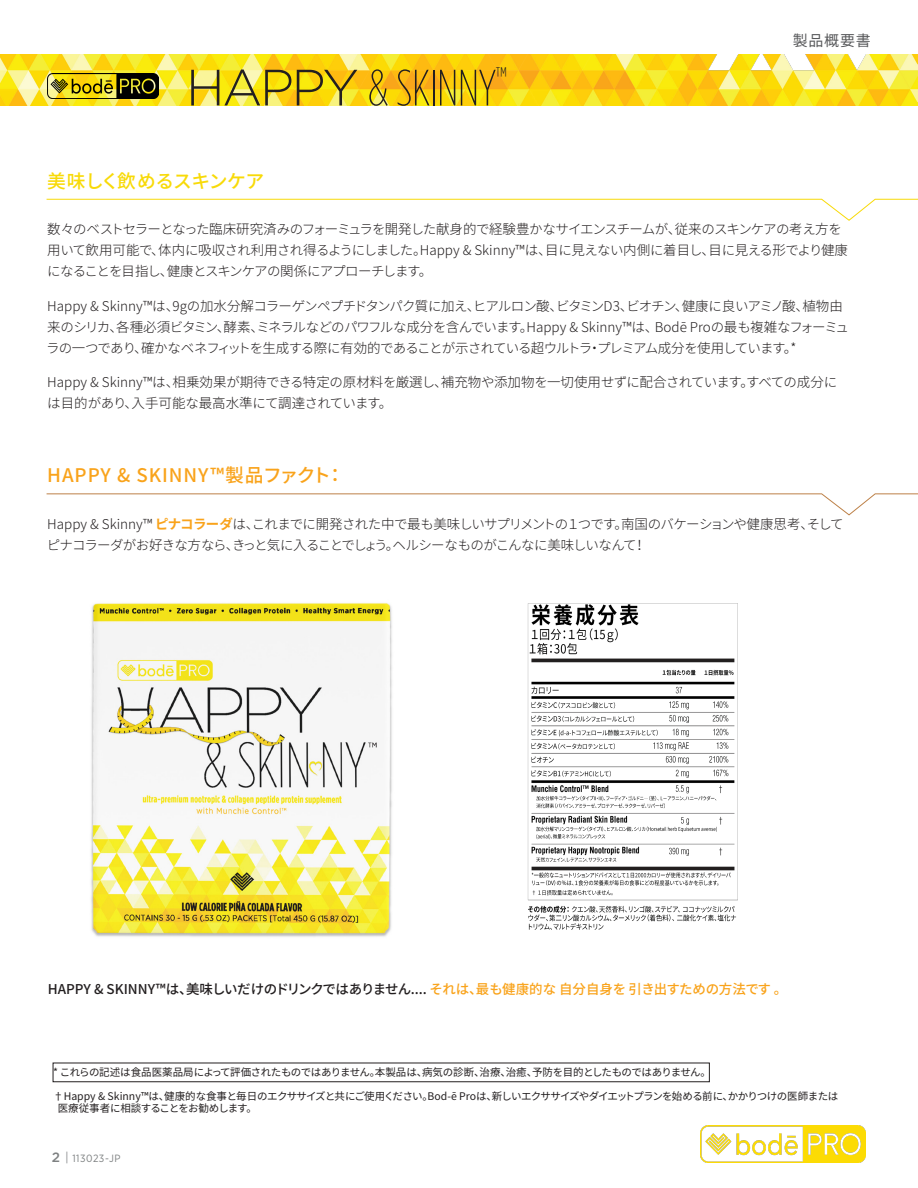
<style>
.page{position:relative;width:918px;height:1188px;background:#fff}
.page>*{position:absolute;margin:0;border:0;box-sizing:border-box;transform-origin:0 0}
.t1{font:200 51px "Gotham Condensed";letter-spacing:-.005em;color:#231f20}
.t2{font:500 18.75px "Noto Sans CJ Kjp";letter-spacing:.05em;color:#f9a31b}
.t3{font:500 18.75px "Noto Sans CJ Kjp";letter-spacing:-.035em;color:#f8da08}
.t4{font:15px "Noto Sans CJ Kjp";letter-spacing:.05em;color:#57585a}
.t5{font:300 13.5px/21px "Noto Sans CJ Kjp";letter-spacing:-.035em;color:#231f20}
.t6{font:300 13.5px/21px "Noto Sans CJ Kjp";letter-spacing:-.01em;color:#231f20}
.t7{font:500 13.5px "Noto Sans CJ Kjp";letter-spacing:-.02em;color:#231f20}
.t8{font:10.5px/12.6px "Noto Sans CJ Kjp";letter-spacing:-.035em;color:#231f20}
.t9{font:10.5px "Gotham Narrow";letter-spacing:.05em;color:#7e8182}
.s1{font-family:"Gotham";font-weight:300}
.s2{font-weight:700;color:#f9a31b}
.s3{color:#f9a31b}
.s4{font-family:"Gotham";font-weight:500;font-size:13.5px}
.s5{font-family:"Gotham Condensed";font-size:13.5px}
</style>
<div class="page">
<img style="left:700px;top:1125px;width:166px;height:37px">
<img style="left:0;top:54px;width:918px;height:52px">
<img style="left:47px;top:74px;width:112px;height:25px">
<svg style="left:46px;top:199px;width:872px;height:22px"></svg>
<svg style="left:46px;top:493px;width:872px;height:23px"></svg>
<div style="left:53px;top:1063px;width:657px;height:19px;border:1px solid #231f20"></div>
<img style="left:527px;top:603px;width:211px;height:327px">
<img style="left:91px;top:603px;width:301px;height:334px">
<h1 class="t1" style="left:186px;top:59px;width:323px"><span class="s1">HAPPY</span> &amp; SKINNY<sup>™</sup></h1>
<p class="t3" style="left:47px;top:170px;width:218px">美味しく飲めるスキンケア</p>
<p class="t4" style="left:793px;top:33px;width:79px">製品概要書</p>
<p class="t5" style="left:47px;top:219px;width:802px">数々のベストセラーとなった臨床研究済みのフォーミュラを開発した献身的で経験豊かなサイエンスチームが、従来のスキンケアの考え方を用いて飲用可能で、体内に吸収され利用され得るようにしました。Happy &amp; Skinny™は、目に見えない内側に着目し、目に見える形でより健康になることを目指し、健康とスキンケアの関係にアプローチします。</p>
<p class="t5" style="left:46px;top:296px;width:804px">Happy &amp; Skinny™は、9gの加水分解コラーゲンペプチドタンパク質に加え、ヒアルロン酸、ビタミンD3、ビオチン、健康に良いアミノ酸、植物由来のシリカ、各種必須ビタミン、酵素、ミネラルなどのパワフルな成分を含んでいます。Happy &amp; Skinny™は、Bodē Proの最も複雑なフォーミュラの一つであり、確かなベネフィットを生成する際に有効的であることが示されている超ウルトラ・プレミアム成分を使用しています。*</p>
<p class="t6" style="left:47px;top:372px;width:792px">Happy &amp; Skinny™は、相乗効果が期待できる特定の原材料を厳選し、補充物や添加物を一切使用せずに配合されています。すべての成分には目的があり、入手可能な最高水準にて調達されています。</p>
<p class="t2" style="left:47px;top:465px;width:299px">HAPPY &amp; SKINNY™製品ファクト：</p>
<p class="t5" style="left:47px;top:514px;width:798px">Happy &amp; Skinny™ <span class="s2">ピナコラーダ</span>は、これまでに開発された中で最も美味しいサプリメントの１つです。南国のバケーションや健康思考、そしてピナコラーダがお好きな方なら、きっと気に入ることでしょう。ヘルシーなものがこんなに美味しいなんて！</p>
<p class="t7" style="left:48px;top:982px;width:741px">HAPPY &amp; SKINNY™は、美味しいだけのドリンクではありません.... <span class="s3">それは、最も健康的な 自分自身を 引き出すための方法です 。</span></p>
<p class="t8" style="left:53px;top:1066px;width:659px">* これらの記述は食品医薬品局によって評価されたものではありません。本製品は、病気の診断、治療、治癒、予防を目的としたものではありません。</p>
<p class="t8" style="left:58px;top:1090px;width:782px;text-indent:-4px">†Happy &amp; Skinny™は、健康的な食事と毎日のエクササイズと共にご使用ください。Bod-ē Proは、新しいエクササイズやダイエットプランを始める前に、かかりつけの医師または医療従事者に相談することをお勧めします。</p>
<p class="t9" style="left:52px;top:1152px;width:70px"><span class="s4">2</span> <span class="s5">|</span> 113023-JP</p>
</div>
